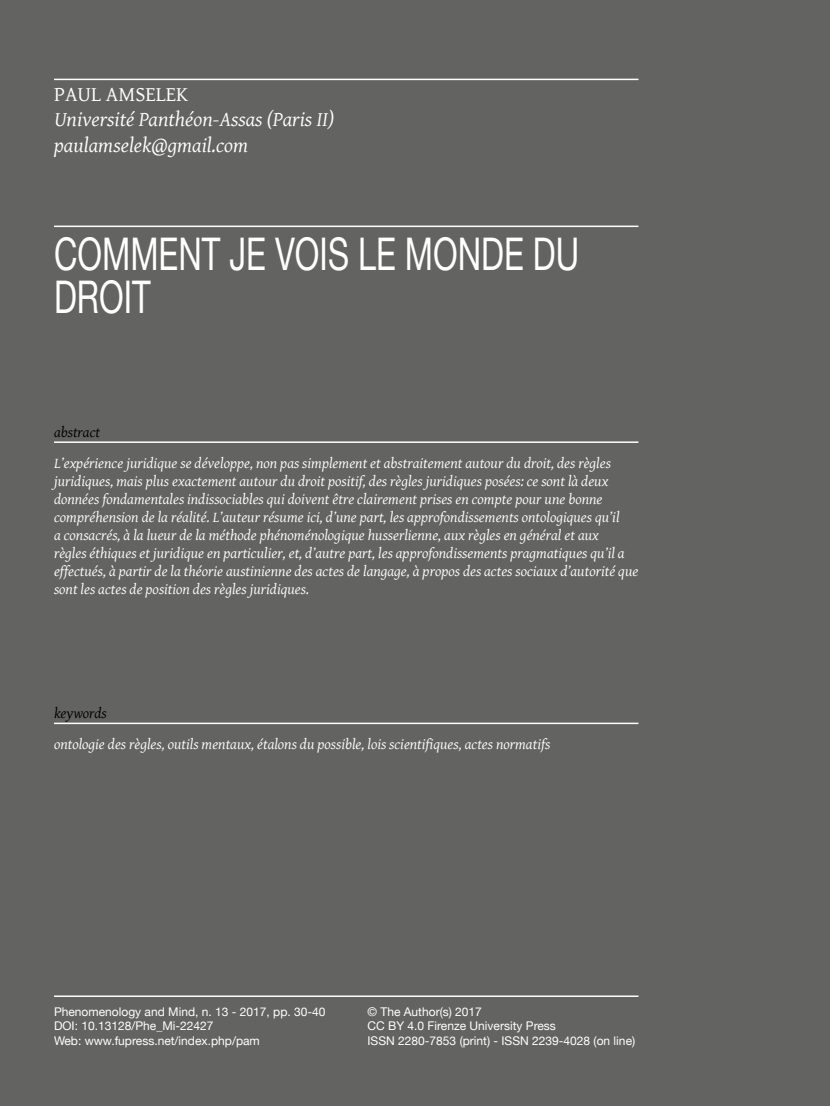
<style>
.page{position:relative;width:830px;height:1106px;background:#fff}
.page>*{position:absolute;margin:0;border:0;box-sizing:border-box;transform-origin:0 0}
.t1{font:45px/43.2px "Helvetica Neue";color:#fff;scale:.72 1}
.t2{font:italic 21px/25.2px "Gentium Basic";color:#fff}
.t3{font:21px "Gentium Basic";color:#fff}
.t4{font:italic 15px/18px "Gentium Basic";color:#fff}
.t5{font:italic 15px "Gentium Basic";color:#000}
.t6{font:12px/14.4px "Helvetica Neue";color:#fff}
</style>
<div class="page">
<div style="left:0;top:0;width:829px;height:1106px;background:#636362"></div>
<hr style="left:54px;top:79px;width:584px;height:1px;background:#fff">
<hr style="left:54px;top:995px;width:584px;height:2px;background:#fff">
<hr style="left:54px;top:225px;width:584px;height:2px;background:#fff">
<hr style="left:54px;top:441px;width:584px;height:2px;background:#fff">
<hr style="left:54px;top:722px;width:584px;height:2px;background:#fff">
<h2 class="t3" style="left:54px;top:79px;width:136px">PAUL AMSELEK</h2>
<h2 class="t2" style="left:54px;top:106px;width:282px">Université Panthéon-Assas (Paris II) paulamselek@gmail.com</h2>
<h1 class="t1" style="left:54px;top:234px;width:730px">COMMENT JE VOIS LE MONDE DU<br>DROIT</h1>
<p class="t5" style="left:54px;top:421px;width:48px">abstract</p>
<p class="t4" style="left:54px;top:453px;width:585px">L’expérience juridique se développe, non pas simplement et abstraitement autour du droit, des règles juridiques, mais plus exactement autour du droit positif, des règles juridiques posées: ce sont là deux données fondamentales indissociables qui doivent être clairement prises en compte pour une bonne compréhension de la réalité. L’auteur résume ici, d’une part, les approfondissements ontologiques qu’il<br>a consacrés, à la lueur de la méthode phénoménologique husserlienne, aux règles en général et aux<br>règles éthiques et juridique en particulier, et, d’autre part, les approfondissements pragmatiques qu’il a effectués, à partir de la théorie austinienne des actes de langage, à propos des actes sociaux d’autorité que sont les actes de position des règles juridiques.</p>
<p class="t5" style="left:54px;top:702px;width:54px">keywords</p>
<p class="t4" style="left:54px;top:735px;width:497px">ontologie des règles, outils mentaux, étalons du possible, lois scientifiques, actes normatifs</p>
<p class="t6" style="left:54px;top:1005px;width:273px">Phenomenology and Mind, n. 13 - 2017, pp. 30-40<br>DOI: 10.13128/Phe_Mi-22427<br>Web: www.fupress.net/index.php/pam</p>
<p class="t6" style="left:367px;top:1005px;width:269px">© The Author(s) 2017<br>CC BY 4.0 Firenze University Press<br>ISSN 2280-7853 (print) - ISSN 2239-4028 (on line)</p>
</div>
